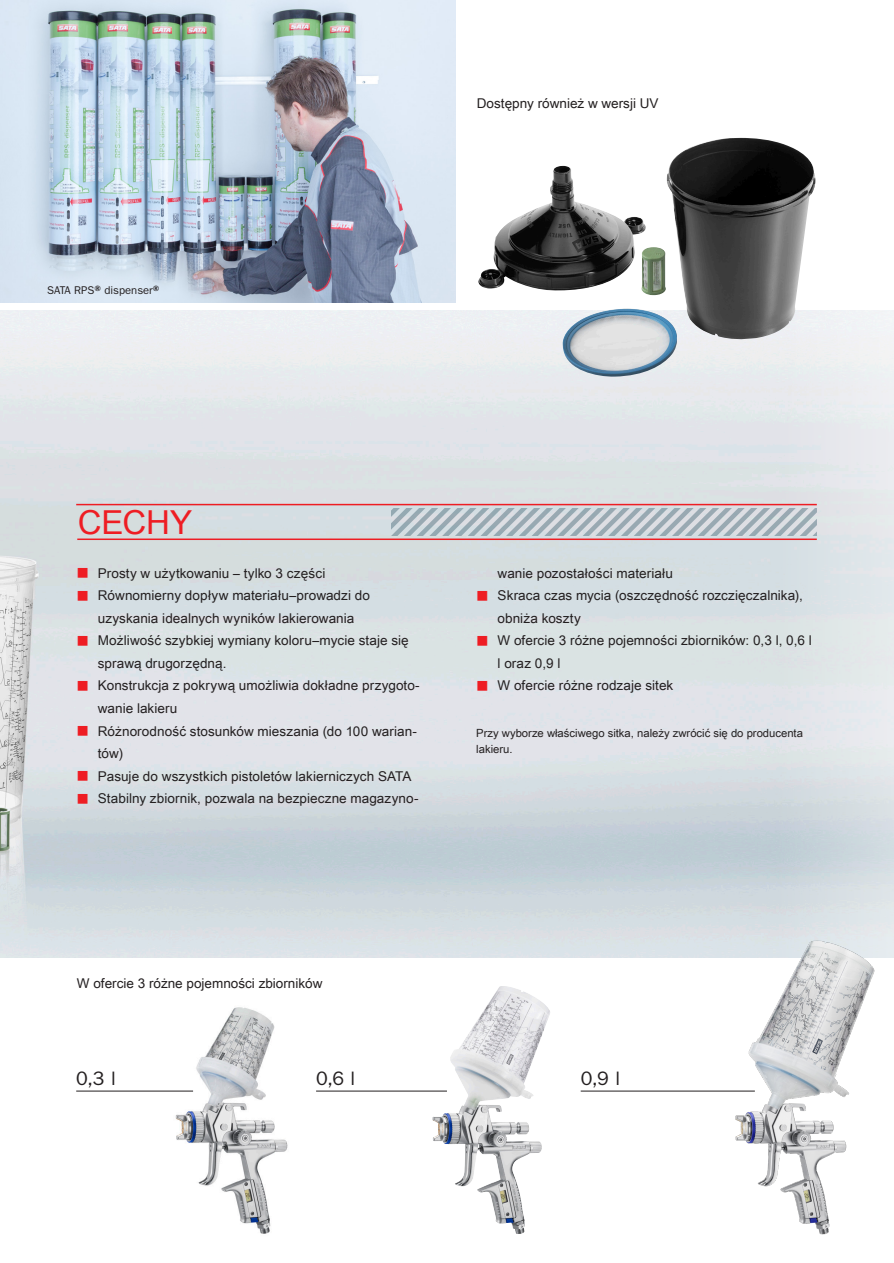
<style>
.page{position:relative;width:894px;height:1263px;background:#fff}
.page>*{position:absolute;margin:0;border:0;box-sizing:border-box;transform-origin:0 0}
.Headline_Vorteile{font:33px "Arial Unicode MS";letter-spacing:-.005em;color:#ee1d23}
.Headline_klein{font:19.5px "ITC Franklin Gothic Std";color:#231f20}
.Copy{font:13.5px/22.5px "Arial Unicode MS";letter-spacing:.005em;color:#231f20}
.Bildunterschrift{font:11.25px/16.5px "Arial Unicode MS";color:#231f20}
.Bildunterschrift-2{font:11.25px "ITC Franklin Gothic Std";color:#231f20}
</style>
<div class="page">
<img style="left:154px;top:1007px;width:166px;height:227px">
<hr style="left:76px;top:1090px;width:117px;height:1px;background:#231f20">
<img style="left:0;top:310px;width:893px;height:646px">
<img style="left:0;top:0;width:455px;height:303px">
<img style="left:432px;top:986px;width:69px;height:200px">
<hr style="left:580px;top:1090px;width:174px;height:1px;background:#231f20">
<hr style="left:316px;top:1090px;width:131px;height:1px;background:#231f20">
<img style="left:724px;top:929px;width:169px;height:306px">
<svg style="left:391px;top:508px;width:425px;height:27px"></svg>
<hr style="left:76px;top:503px;width:740px;height:2px;background:#ee1d23">
<hr style="left:77px;top:538px;width:739px;height:2px;background:#ee1d23">
<img style="left:478px;top:138px;width:337px;height:239px">
<svg style="left:78px;top:568px;width:10px;height:10px"></svg>
<svg style="left:78px;top:590px;width:10px;height:10px"></svg>
<svg style="left:78px;top:635px;width:10px;height:10px"></svg>
<svg style="left:78px;top:680px;width:10px;height:10px"></svg>
<svg style="left:78px;top:725px;width:10px;height:10px"></svg>
<svg style="left:78px;top:770px;width:10px;height:10px"></svg>
<svg style="left:78px;top:793px;width:10px;height:10px"></svg>
<svg style="left:477px;top:590px;width:10px;height:10px"></svg>
<svg style="left:477px;top:635px;width:10px;height:10px"></svg>
<svg style="left:477px;top:680px;width:10px;height:10px"></svg>
<p class="Bildunterschrift-2" style="left:47px;top:283px;width:114px">SATA RPS<sup>®</sup> dispenser<sup>®</sup></p>
<p class="Copy" style="left:476px;top:91px;width:183px">Dostępny również w wersji UV</p>
<p class="Headline_Vorteile" style="left:78px;top:498px;width:116px">CECHY</p>
<p class="Copy" style="left:98px;top:561px;width:229px">Prosty w użytkowaniu – tylko 3 części</p>
<p class="Copy" style="left:98px;top:584px;width:273px">Równomierny dopływ materiału–prowadzi do uzyskania idealnych wyników lakierowania</p>
<p class="Copy" style="left:98px;top:629px;width:312px">Możliwość szybkiej wymiany koloru–mycie staje się sprawą drugorzędną.</p>
<p class="Copy" style="left:98px;top:674px;width:323px">Konstrukcja z pokrywą umożliwia dokładne przygoto&shy;wanie lakieru</p>
<p class="Copy" style="left:98px;top:719px;width:320px">Różnorodność stosunków mieszania (do 100 warian&shy;tów)</p>
<p class="Copy" style="left:98px;top:764px;width:315px">Pasuje do wszystkich pistoletów lakierniczych SATA</p>
<p class="Copy" style="left:98px;top:786px;width:322px">Stabilny zbiornik, pozwala na bezpieczne magazyno-</p>
<p class="Copy" style="left:497px;top:561px;width:177px">wanie pozostałości materiału</p>
<p class="Copy" style="left:497px;top:584px;width:306px">Skraca czas mycia (oszczędność rozczięczalnika), obniża koszty</p>
<p class="Copy" style="left:497px;top:629px;width:315px">W ofercie 3 różne pojemności zbiorników: 0,3 l, 0,6 l l oraz 0,9 l</p>
<p class="Copy" style="left:497px;top:674px;width:177px">W ofercie różne rodzaje sitek</p>
<p class="Bildunterschrift" style="left:476px;top:724px;width:328px">Przy wyborze właściwego sitka, należy zwrócić się do producenta lakieru.</p>
<p class="Copy" style="left:77px;top:971px;width:247px">W ofercie 3 różne pojemności zbiorników</p>
<p class="Headline_klein" style="left:76px;top:1066px;width:41px">0,3 l</p>
<p class="Headline_klein" style="left:316px;top:1066px;width:41px">0,6 l</p>
<p class="Headline_klein" style="left:580px;top:1066px;width:41px">0,9 l</p>
</div>
